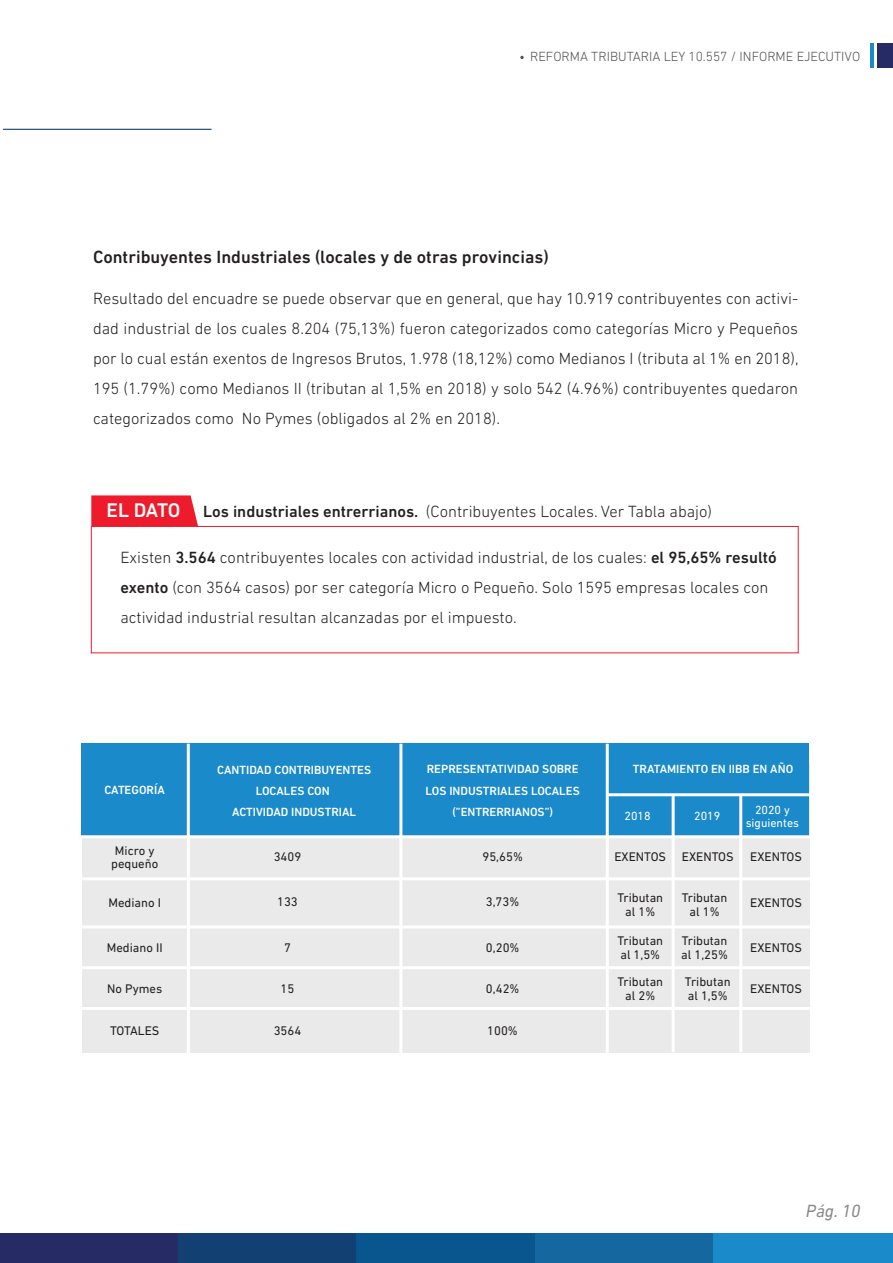
<style>
.page{position:relative;width:893px;height:1263px;background:#fff}
.page>*{position:absolute;margin:0;border:0;box-sizing:border-box;transform-origin:0 0}
.t1{font:500 18px "DIN Next LT Pro";color:#231f20}
.t2{font:italic 18px "DIN Next LT Pro";color:#8a8889}
.t3{font:300 16.5px/30px "DIN Next LT Pro";color:#231f20;text-align:justify}
.t4{font:300 13.5px "DIN Next LT Pro";color:#535453}
.t5{font:12.75px/13.4px "DIN Next LT Pro";color:#231f20}
.t6{font:500 12px/21.5px "DIN Next LT Pro";color:#fff;text-align:center}
.t7{font:12px/13.4px "DIN Next LT Pro";color:#fff;text-align:center}
.s1{font-weight:500;font-size:20.1px;color:#fff}
.s2{font-weight:500}
</style>
<div class="page">
<div style="left:0;top:1234px;width:179px;height:29px;background:#262a65"></div>
<div style="left:178px;top:1234px;width:180px;height:29px;background:#124073"></div>
<div style="left:357px;top:1234px;width:179px;height:29px;background:#09558d"></div>
<div style="left:535px;top:1234px;width:180px;height:29px;background:#14679f"></div>
<div style="left:713px;top:1234px;width:180px;height:29px;background:#1b8acb"></div>
<div style="left:82px;top:763px;width:727px;height:289px;background:#eaeaea"></div>
<div style="left:81px;top:744px;width:728px;height:93px;background:#1b8acb"></div>
<hr style="left:187px;top:744px;width:3px;height:313px;background:#fff">
<hr style="left:399px;top:744px;width:3px;height:313px;background:#fff">
<hr style="left:606px;top:744px;width:3px;height:313px;background:#fff">
<hr style="left:672px;top:795px;width:3px;height:257px;background:#fff">
<hr style="left:739px;top:795px;width:3px;height:257px;background:#fff">
<hr style="left:608px;top:793px;width:209px;height:3px;background:#fff">
<hr style="left:78px;top:835px;width:732px;height:3px;background:#fff">
<hr style="left:78px;top:877px;width:732px;height:3px;background:#fff">
<hr style="left:74px;top:925px;width:736px;height:3px;background:#fff">
<hr style="left:77px;top:966px;width:737px;height:3px;background:#fff">
<hr style="left:81px;top:1007px;width:737px;height:3px;background:#fff">
<hr style="left:3px;top:129px;width:209px;height:1px;background:#124073">
<div style="left:878px;top:43px;width:15px;height:24px;background:#262a65"></div>
<hr style="left:871px;top:43px;width:3px;height:24px;background:#1b8acb">
<svg style="left:520px;top:56px;width:4px;height:3px"></svg>
<svg style="left:91px;top:495px;width:107px;height:31px;background:#ee2636"></svg>
<div style="left:91px;top:526px;width:708px;height:127px;border:1px solid #ee1b2c"></div>
<p class="t4" style="left:530px;top:49px;width:332px">REFORMA TRIBUTARIA LEY 10.557 / INFORME EJECUTIVO</p>
<p class="t1" style="left:93px;top:246px;width:457px">Contribuyentes Industriales (locales y de otras provincias)</p>
<p class="t3" style="left:93px;top:283px;width:707px">Resultado del encuadre se puede observar que en general, que hay 10.919 contribuyentes con activi&shy;dad industrial de los cuales 8.204 (75,13%) fueron categorizados como categorías Micro y Pequeños por lo cual están exentos de Ingresos Brutos, 1.978 (18,12%) como Medianos I (tributa al 1% en 2018), 195 (1.79%) como Medianos II (tributan al 1,5% en 2018) y solo 542 (4.96%) contribuyentes quedaron categorizados como No Pymes (obligados al 2% en 2018).</p>
<p class="t3" style="left:107px;top:496px;width:607px"><span class="s1">EL DATO</span> <span class="s2">Los industriales entrerrianos.</span> (Contribuyentes Locales. Ver Tabla abajo)</p>
<p class="t3" style="left:120px;top:542px;width:658px;text-align:left">Existen <span class="s2">3.564</span> contribuyentes locales con actividad industrial, de los cuales: <span class="s2">el 95,65% resultó exento</span> (con 3564 casos) por ser categoría Micro o Pequeño. Solo 1595 empresas locales con actividad industrial resultan alcanzadas por el impuesto.</p>
<p class="t6" style="left:104px;top:779px;width:62px">CATEGORÍA</p>
<p class="t5" style="left:111px;top:843px;width:49px">Micro y pequeño</p>
<p class="t5" style="left:108px;top:896px;width:54px">Mediano I</p>
<p class="t5" style="left:107px;top:941px;width:57px">Mediano II</p>
<p class="t5" style="left:107px;top:982px;width:57px">No Pymes</p>
<p class="t5" style="left:110px;top:1024px;width:51px">TOTALES</p>
<p class="t6" style="left:217px;top:759px;width:155px">CANTIDAD CONTRIBUYENTES<br>LOCALES CON<br>ACTIVIDAD INDUSTRIAL</p>
<p class="t6" style="left:426px;top:758px;width:156px">REPRESENTATIVIDAD SOBRE<br>LOS INDUSTRIALES LOCALES (”ENTRERRIANOS”)</p>
<p class="t6" style="left:633px;top:758px;width:162px">TRATAMIENTO EN IIBB EN AÑO</p>
<p class="t7" style="left:625px;top:809px;width:28px">2018</p>
<p class="t7" style="left:694px;top:809px;width:28px">2019</p>
<p class="t7" style="left:746px;top:803px;width:55px">2020 y siguientes</p>
<p class="t5" style="left:274px;top:849px;width:29px">3409</p>
<p class="t5" style="left:277px;top:895px;width:22px">133</p>
<p class="t5" style="left:284px;top:941px;width:8px">7</p>
<p class="t5" style="left:281px;top:982px;width:15px">15</p>
<p class="t5" style="left:274px;top:1024px;width:29px">3564</p>
<p class="t5" style="left:482px;top:849px;width:42px">95,65%</p>
<p class="t5" style="left:486px;top:895px;width:35px">3,73%</p>
<p class="t5" style="left:486px;top:941px;width:35px">0,20%</p>
<p class="t5" style="left:486px;top:982px;width:35px">0,42%</p>
<p class="t5" style="left:487px;top:1024px;width:32px">100%</p>
<p class="t5" style="left:614px;top:849px;width:121px">EXENTOS EXENTOS</p>
<p class="t5" style="left:750px;top:849px;width:53px">EXENTOS</p>
<p class="t5" style="left:750px;top:896px;width:53px">EXENTOS</p>
<p class="t5" style="left:750px;top:941px;width:53px">EXENTOS</p>
<p class="t5" style="left:750px;top:982px;width:53px">EXENTOS</p>
<p class="t5" style="left:617px;top:891px;width:47px;text-align:center">Tributan al 1%</p>
<p class="t5" style="left:617px;top:934px;width:47px">Tributan al 1,5%</p>
<p class="t5" style="left:682px;top:891px;width:47px;text-align:center">Tributan al 1%</p>
<p class="t5" style="left:681px;top:934px;width:48px">Tributan al 1,25%</p>
<p class="t5" style="left:685px;top:975px;width:47px">Tributan al 1,5%</p>
<p class="t5" style="left:617px;top:975px;width:47px;text-align:center">Tributan al 2%</p>
<p class="t2" style="left:806px;top:1200px;width:56px">Pág. 10</p>
</div>
